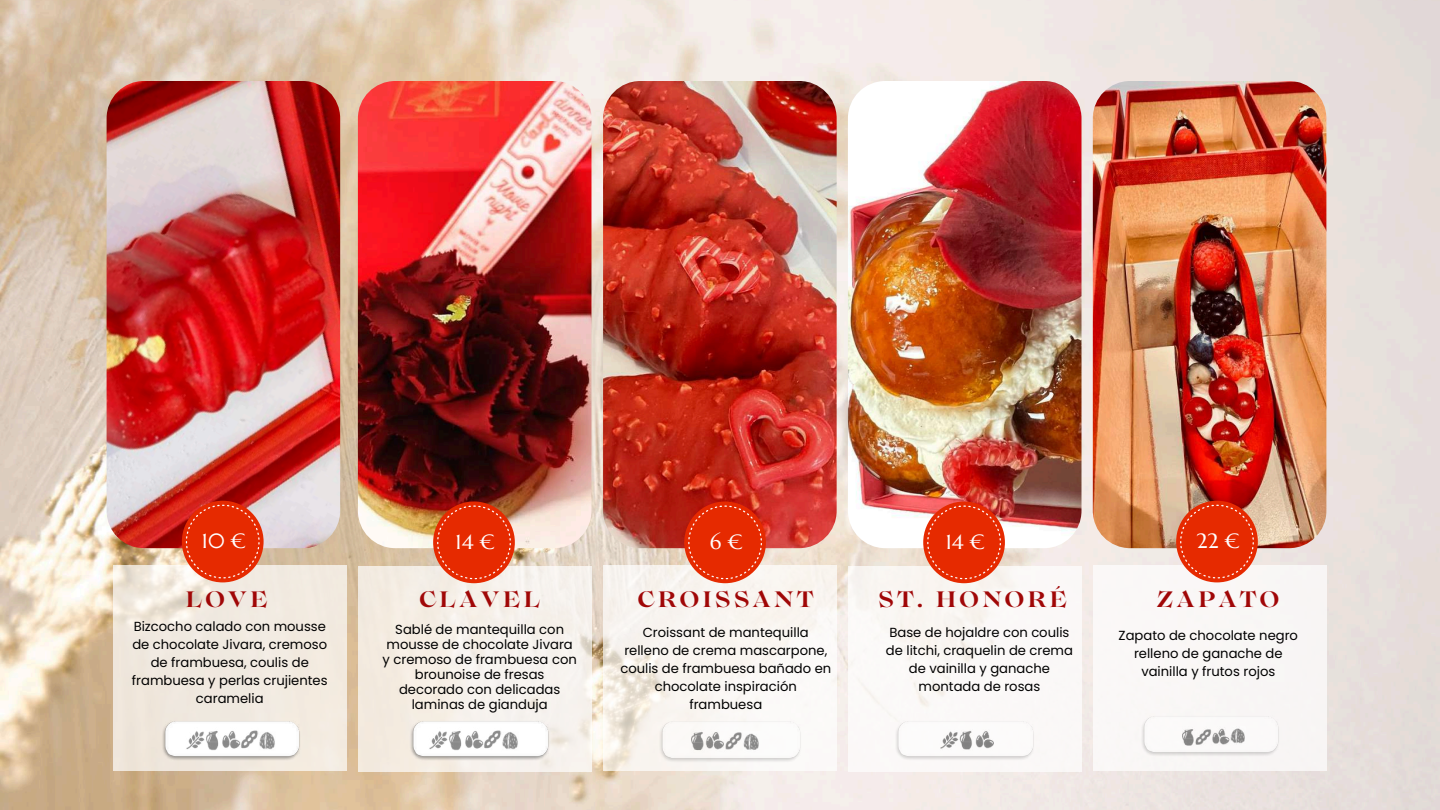
<style>
.page{position:relative;width:1440px;height:810px;background:#fff}
.page>*{position:absolute;margin:0;border:0;box-sizing:border-box;transform-origin:0 0}
.t1{font:700 22.3px "Lovelace";letter-spacing:.14em;color:#a00707}
.t2{font:20.7px "Marcellus";color:#fff}
.t3{font:13.1px/18px "Poppins";color:#000;text-align:center}
</style>
<div class="page">
<img style="left:0;top:0;width:1440px;height:810px">
<img style="left:107px;top:81px;width:233px;height:467px;border-radius:37px">
<img style="left:358px;top:81px;width:233px;height:467px;border-radius:37px">
<img style="left:603px;top:81px;width:234px;height:467px;border-radius:37px">
<img style="left:848px;top:81px;width:234px;height:467px;border-radius:37px">
<img style="left:1093px;top:81px;width:233px;height:467px;border-radius:37px">
<div style="left:113px;top:565px;width:234px;height:206px;background:#f1e9df"></div>
<div style="left:358px;top:567px;width:233px;height:205px;background:#f5efe8"></div>
<svg style="left:603px;top:565px;width:233px;height:206px;fill:#f9f5f0"></svg>
<div style="left:848px;top:567px;width:234px;height:205px;background:#fbf8f7"></div>
<div style="left:1093px;top:565px;width:233px;height:206px;background:#faf7f5"></div>
<div style="left:182px;top:501px;width:82px;height:81px;background:#e62a00;border-radius:50%"></div>
<svg style="left:186px;top:505px;width:74px;height:73px"></svg>
<div style="left:923px;top:502px;width:82px;height:81px;background:#e62a00;border-radius:50%"></div>
<svg style="left:927px;top:506px;width:74px;height:73px"></svg>
<div style="left:684px;top:502px;width:82px;height:81px;background:#e62a00;border-radius:50%"></div>
<svg style="left:688px;top:506px;width:74px;height:73px"></svg>
<div style="left:433px;top:502px;width:82px;height:81px;background:#e62a00;border-radius:50%"></div>
<svg style="left:437px;top:506px;width:74px;height:73px"></svg>
<div style="left:1176px;top:501px;width:82px;height:81px;background:#e62a00;border-radius:50%"></div>
<svg style="left:1180px;top:505px;width:74px;height:73px"></svg>
<img style="left:162px;top:721px;width:138px;height:39px">
<img style="left:186px;top:728px;width:90px;height:23px">
<img style="left:410px;top:721px;width:139px;height:40px">
<img style="left:429px;top:728px;width:90px;height:23px">
<img style="left:659px;top:720px;width:143px;height:42px">
<img style="left:692px;top:729px;width:68px;height:23px">
<img style="left:896px;top:721px;width:138px;height:39px">
<img style="left:940px;top:730px;width:53px;height:20px">
<img style="left:1142px;top:716px;width:137px;height:40px">
<img style="left:1183px;top:726px;width:62px;height:21px">
<h2 class="t2" style="left:202px;top:528px;width:46px">10 €</h2>
<h2 class="t2" style="left:456px;top:529px;width:41px">14 €</h2>
<h2 class="t2" style="left:710px;top:529px;width:34px">6 €</h2>
<h2 class="t2" style="left:946px;top:529px;width:41px">14 €</h2>
<h2 class="t2" style="left:1197px;top:528px;width:45px">22 €</h2>
<h1 class="t1" style="left:186px;top:591px;width:83px">LOVE</h1>
<h1 class="t1" style="left:419px;top:591px;width:122px">CLAVEL</h1>
<h1 class="t1" style="left:638px;top:591px;width:178px">CROISSANT</h1>
<h1 class="t1" style="left:878px;top:591px;width:190px">ST. HONORÉ</h1>
<h1 class="t1" style="left:1156px;top:591px;width:125px">ZAPATO</h1>
<p class="t3" style="left:132px;top:617px;width:197px">Bizcocho calado con mousse de chocolate Jivara, cremoso de frambuesa, coulis de frambuesa y perlas crujientes caramelia</p>
<p class="t3" style="left:383px;top:622px;width:196px;line-height:15px">Sablé de mantequilla con mousse de chocolate Jivara y cremoso de frambuesa con brounoise de fresas decorado con delicadas laminas de gianduja</p>
<p class="t3" style="left:620px;top:624px;width:212px">Croissant de mantequilla relleno de crema mascarpone, coulis de frambuesa bañado en chocolate inspiración frambuesa</p>
<p class="t3" style="left:886px;top:624px;width:189px">Base de hojaldre con coulis de litchi, craquelin de crema de vainilla y ganache montada de rosas</p>
<p class="t3" style="left:1119px;top:626px;width:181px">Zapato de chocolate negro relleno de ganache de vainilla y frutos rojos</p>
</div>
